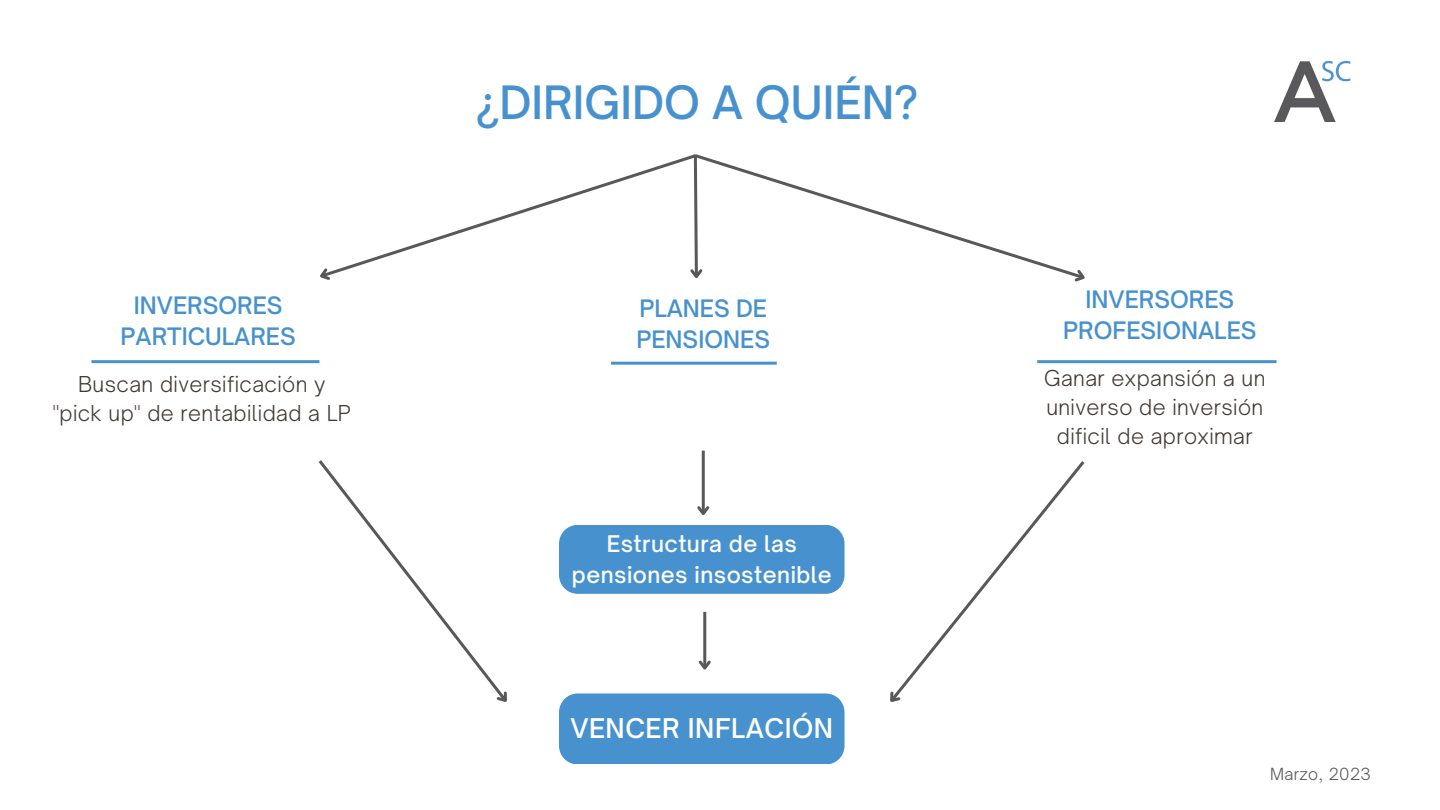
<style>
.page{position:relative;width:1440px;height:810px;background:#fff}
.page>*{position:absolute;margin:0;border:0;box-sizing:border-box;transform-origin:0 0}
.t1{font:500 44px "Open Sauce One";color:#4792ce}
.t2{font:500 26px "Open Sauce One";letter-spacing:.02em;color:#fff}
.t3{font:500 23px/31.5px "Open Sauce One";color:#4792ce;text-align:center}
.t4{font:500 22px/30.8px "Open Sauce One";letter-spacing:.02em;color:#fff;text-align:center}
.t5{font:300 21px/29.2px "Open Sauce One";letter-spacing:.02em;color:#433a36;text-align:center}
.t6{font:300 16px "Open Sauce One";letter-spacing:.02em;color:#58585a}
</style>
<div class="page">
<svg style="left:334px;top:155px;width:358px;height:119px"></svg>
<svg style="left:320px;top:268px;width:14px;height:12px"></svg>
<hr style="left:1037px;top:360px;width:240px;height:3px;background:#4792ce">
<svg style="left:692px;top:154px;width:379px;height:125px"></svg>
<svg style="left:1071px;top:270px;width:14px;height:12px"></svg>
<hr style="left:703px;top:612px;width:3px;height:56px;background:#58585a">
<svg style="left:698px;top:658px;width:13px;height:12px"></svg>
<svg style="left:900px;top:461px;width:185px;height:226px"></svg>
<svg style="left:890px;top:687px;width:15px;height:15px"></svg>
<div style="left:559px;top:693px;width:285px;height:71px;background:#4792ce"></div>
<hr style="left:91px;top:360px;width:228px;height:3px;background:#4792ce">
<div style="left:559px;top:525px;width:285px;height:69px;background:#4792ce"></div>
<hr style="left:702px;top:451px;width:3px;height:63px;background:#58585a">
<svg style="left:697px;top:503px;width:13px;height:12px"></svg>
<img style="left:1274px;top:60px;width:77px;height:61px">
<hr style="left:611px;top:362px;width:166px;height:3px;background:#4792ce">
<svg style="left:318px;top:460px;width:179px;height:227px"></svg>
<svg style="left:493px;top:687px;width:14px;height:15px"></svg>
<p class="t3" style="left:121px;top:289px;width:177px">INVERSORES<br>PARTICULARES</p>
<p class="t5" style="left:53px;top:369px;width:300px">Buscan diversificación y "pick up" de rentabilidad a LP</p>
<p class="t1" style="left:476px;top:75px;width:444px">¿DIRIGIDO A QUIÉN?</p>
<p class="t3" style="left:636px;top:292px;width:135px;text-align:left">PLANES DE<br>PENSIONES</p>
<p class="t4" style="left:572px;top:528px;width:261px">Estructura de las pensiones insostenible</p>
<p class="t2" style="left:570px;top:712px;width:264px">VENCER INFLACIÓN</p>
<p class="t3" style="left:1063px;top:283px;width:195px">INVERSORES<br>PROFESIONALES</p>
<p class="t5" style="left:1044px;top:363px;width:223px">Ganar expansión a un universo de inversión dificil de aproximar</p>
<p class="t6" style="left:1270px;top:764px;width:102px">Marzo, 2023</p>
</div>
